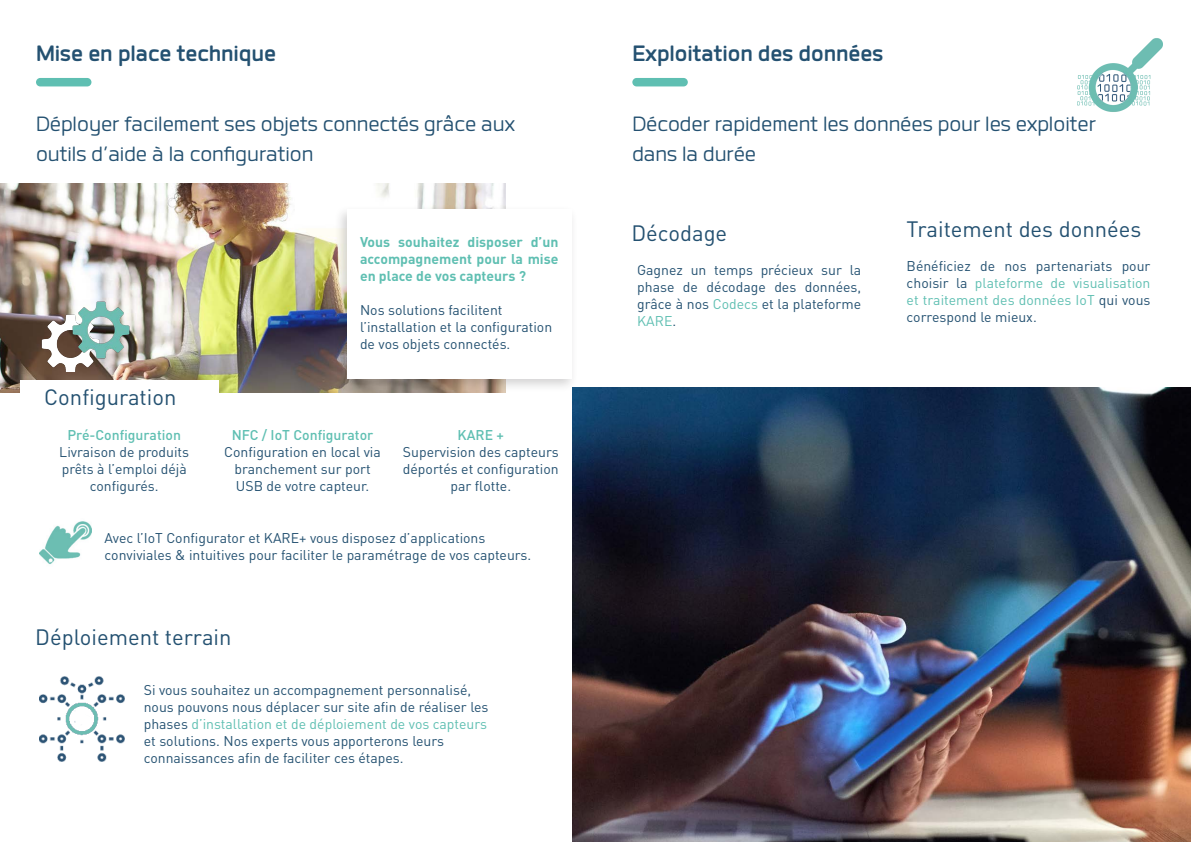
<style>
.page{position:relative;width:1191px;height:842px;background:#fff}
.page>*{position:absolute;margin:0;border:0;box-sizing:border-box;transform-origin:0 0}
.t1{font:700 29px "Labrador B";color:#245171}
.t2{font:27px/30px "Labrador B";color:#245171}
.t3{font:22px "DIN Pro";color:#245171}
.t4{font:14px/17px "DIN Pro";color:#245171}
.t5{font:700 14px/17px "DIN Pro";color:#5fbfb2;text-align:justify}
.t6{font:500 14px "DIN Pro";color:#5fbfb2}
.s1{color:#5fbfb2}
</style>
<div class="page">
<img style="left:0;top:184px;width:505px;height:209px">
<div style="left:20px;top:380px;width:198px;height:40px;background:#fff"></div>
<div style="left:334px;top:204px;width:244px;height:189px;background:#231f20;opacity:.2"></div>
<div style="left:347px;top:210px;width:225px;height:169px;background:#fff"></div>
<img style="left:40px;top:521px;width:51px;height:44px">
<div style="left:36px;top:78px;width:55px;height:8px;background:#5fbfb2;border-radius:4px"></div>
<img style="left:36px;top:314px;width:70px;height:58px">
<img style="left:66px;top:301px;width:69px;height:58px">
<img style="left:1077px;top:38px;width:85px;height:74px">
<img style="left:40px;top:676px;width:85px;height:85px">
<div style="left:632px;top:78px;width:56px;height:8px;background:#5fbfb2;border-radius:4px"></div>
<img style="left:572px;top:388px;width:619px;height:454px">
<p class="t1" style="left:36px;top:39px;width:242px">Mise en place technique</p>
<p class="t2" style="left:36px;top:108px;width:480px">Déployer facilement ses objets connectés grâce aux outils d’aide à la configuration</p>
<p class="t3" style="left:44px;top:382px;width:134px">Configuration</p>
<p class="t6" style="left:67px;top:425px;width:115px">Pré-Configuration</p>
<p class="t4" style="left:59px;top:443px;width:131px;text-align:center">Livraison de produits prêts à l’emploi déjà configurés.</p>
<p class="t5" style="left:360px;top:233px;width:200px">Vous souhaitez disposer d’un accompagnement pour la mise en place de vos capteurs ?</p>
<p class="t4" style="left:360px;top:301px;width:194px">Nos solutions facilitent l’installation et la configuration de vos objets connectés.</p>
<p class="t6" style="left:232px;top:425px;width:143px">NFC / IoT Configurator</p>
<p class="t4" style="left:224px;top:443px;width:158px;text-align:center">Configuration en local via branchement sur port<br>USB de votre capteur.</p>
<p class="t6" style="left:457px;top:425px;width:48px">KARE +</p>
<p class="t4" style="left:403px;top:443px;width:157px;text-align:center">Supervision des capteurs déportés et configuration par flotte.</p>
<p class="t4" style="left:105px;top:529px;width:428px">Avec l’IoT Configurator et KARE+ vous disposez d’applications conviviales &amp; intuitives pour faciliter le paramétrage de vos capteurs.</p>
<p class="t3" style="left:35px;top:622px;width:198px">Déploiement terrain</p>
<p class="t4" style="left:144px;top:681px;width:346px">Si vous souhaitez un accompagnement personnalisé, nous pouvons nous déplacer sur site afin de réaliser les phases <span class="s1">d’installation et de déploiement de vos capteurs </span>et solutions. Nos experts vous apporterons leurs connaissances afin de faciliter ces étapes.</p>
<p class="t1" style="left:632px;top:39px;width:252px">Exploitation des données</p>
<p class="t2" style="left:632px;top:108px;width:465px">Décoder rapidement les données pour les exploiter dans la durée</p>
<p class="t3" style="left:631px;top:218px;width:97px">Décodage</p>
<p class="t4" style="left:637px;top:261px;width:225px;text-align:justify">Gagnez un temps précieux sur la phase de décodage des données, grâce à nos <span class="s1">Codecs</span> et la plateforme <span class="s1">KARE</span>.</p>
<p class="t3" style="left:906px;top:214px;width:236px">Traitement des données</p>
<p class="t4" style="left:906px;top:257px;width:245px;text-align:justify">Bénéficiez de nos partenariats pour choisir la <span class="s1">plateforme de visualisation et traitement des données IoT</span> qui vous correspond le mieux.</p>
</div>
